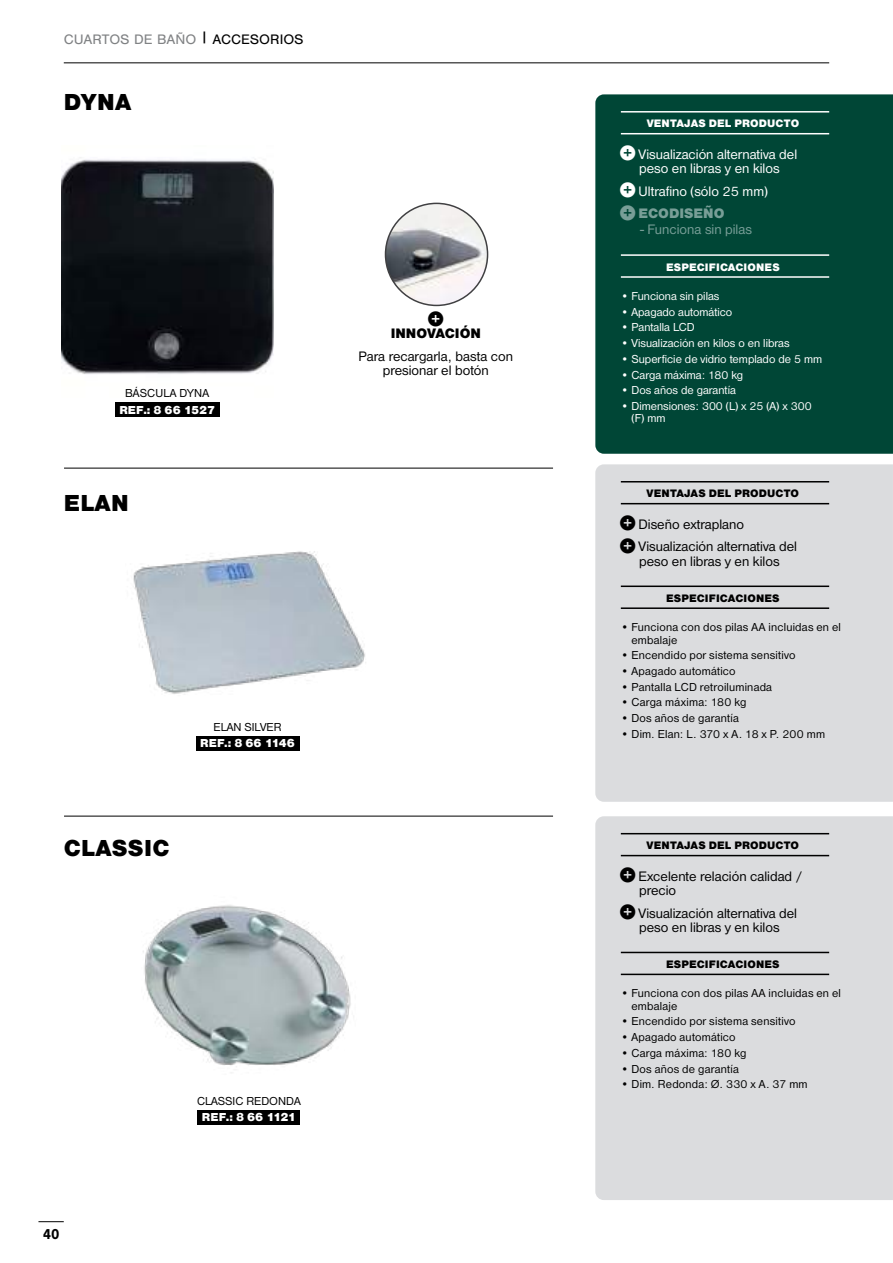
<style>
.page{position:relative;width:893px;height:1263px;background:#fff}
.page>*{position:absolute;margin:0;border:0;box-sizing:border-box;transform-origin:0 0}
.t1{font:24px "Nimbus Sans DOT Blac";letter-spacing:.015em;color:#000}
.t2{font:700 15px "Nimbus San";color:#000}
.t3{font:15px "Pictos Loste";color:#000}
.t4{font:14.25px/14.2px "Nimbus Sans DOT";color:#000;text-align:center}
.t5{font:14.25px/14.2px "Nimbus Sans DOT";color:#fff;text-align:center}
.t6{font:14.25px "Nimbus San";color:#808284}
.t7{font:14.25px "Nimbus Sans DOT";color:#789e97}
.t8{font:14.25px "Nimbus Sans DOT Blac";color:#000}
.t9{font:14.25px "Nimbus Sans DOT Blac";color:#789e97}
.t10{font:12px/12.3px "Nimbus Sans DOT";letter-spacing:.015em;color:#000}
.t11{font:12px/12.3px "Nimbus Sans DOT";color:#fff}
.t12{font:12px "Nimbus Sans DOT Blac";color:#fff}
.t13{font:12px "Nimbus Sans DOT Blac";letter-spacing:-.03em;color:#fff}
.t14{font:11.25px "Nimbus Sans DOT Blac";letter-spacing:.015em;color:#000}
.t15{font:11.25px "Nimbus Sans DOT Blac";letter-spacing:.015em;color:#fff}
.s1{color:#000}
.s2{font-family:"Pictos Loste";font-size:15px}
</style>
<div class="page">
<img style="left:61px;top:157px;width:212px;height:217px">
<img style="left:133px;top:551px;width:233px;height:143px">
<img style="left:143px;top:905px;width:208px;height:168px">
<img style="left:385px;top:203px;width:103px;height:102px;border-radius:51px">
<div style="left:385px;top:203px;width:103px;height:103px;border:2px solid #404042;border-radius:50%"></div>
<div style="left:115px;top:402px;width:104px;height:15px;background:#000"></div>
<hr style="left:64px;top:468px;width:489px;height:1px;background:#000">
<hr style="left:64px;top:816px;width:489px;height:1px;background:#000">
<div style="left:595px;top:94px;width:298px;height:360px;background:#004636"></div>
<hr style="left:621px;top:111px;width:208px;height:2px;background:#fff">
<hr style="left:621px;top:133px;width:208px;height:1px;background:#fff">
<hr style="left:621px;top:254px;width:208px;height:2px;background:#fff">
<hr style="left:621px;top:276px;width:208px;height:2px;background:#fff">
<div style="left:595px;top:464px;width:298px;height:338px;background:#dbdcde"></div>
<hr style="left:621px;top:481px;width:208px;height:1px;background:#000">
<hr style="left:621px;top:503px;width:208px;height:1px;background:#000">
<hr style="left:621px;top:585px;width:208px;height:2px;background:#000">
<hr style="left:621px;top:607px;width:208px;height:2px;background:#000">
<div style="left:196px;top:736px;width:103px;height:15px;background:#000"></div>
<div style="left:198px;top:1110px;width:102px;height:15px;background:#000"></div>
<div style="left:595px;top:816px;width:298px;height:384px;background:#dbdcde"></div>
<hr style="left:621px;top:833px;width:208px;height:1px;background:#000">
<hr style="left:621px;top:855px;width:208px;height:1px;background:#000">
<hr style="left:621px;top:952px;width:208px;height:1px;background:#000">
<hr style="left:621px;top:974px;width:208px;height:1px;background:#000">
<svg style="left:38px;top:1221px;width:26px;height:1px"></svg>
<hr style="left:64px;top:63px;width:765px;height:1px;background:#000">
<p class="t6" style="left:64px;top:31px;width:241px">CUARTOS DE BAÑO <sup>|</sup> <span class="s1">ACCESORIOS</span></p>
<h1 class="t1" style="left:64px;top:88px;width:69px">DYNA</h1>
<p class="t10" style="left:125px;top:387px;width:86px">BÁSCULA DYNA</p>
<p class="t12" style="left:119px;top:403px;width:97px">REF.: 8 66 1527</p>
<h1 class="t1" style="left:64px;top:489px;width:66px">ELAN</h1>
<p class="t3" style="left:429px;top:308px;width:15px">R</p>
<p class="t8" style="left:391px;top:325px;width:92px">INNOVACIÓN</p>
<p class="t4" style="left:359px;top:349px;width:156px">Para recargarla, basta con presionar el botón</p>
<p class="t10" style="left:214px;top:720px;width:69px">ELAN SILVER</p>
<p class="t12" style="left:200px;top:736px;width:96px">REF.: 8 66 1146</p>
<h1 class="t1" style="left:64px;top:834px;width:107px">CLASSIC</h1>
<p class="t2" style="left:43px;top:1226px;width:18px">40</p>
<p class="t10" style="left:197px;top:1095px;width:105px">CLASSIC REDONDA</p>
<p class="t13" style="left:202px;top:1110px;width:96px">REF.: 8 66 1121</p>
<p class="t15" style="left:647px;top:117px;width:154px">VENTAJAS DEL PRODUCTO</p>
<p class="t5" style="left:621px;top:147px;width:178px"><span class="s2">R</span> Visualización alternativa del peso en libras y en kilos</p>
<p class="t5" style="left:621px;top:184px;width:148px"><span class="s2">R</span> Ultrafino (sólo 25 mm)</p>
<p class="t9" style="left:621px;top:205px;width:105px"><span class="s2">R</span> ECODISEÑO</p>
<p class="t7" style="left:640px;top:222px;width:113px">- Funciona sin pilas</p>
<p class="t15" style="left:666px;top:260px;width:115px">ESPECIFICACIONES</p>
<p class="t11" style="left:621px;top:290px;width:100px">• Funciona sin pilas</p>
<p class="t11" style="left:621px;top:306px;width:113px">• Apagado automático</p>
<p class="t11" style="left:621px;top:321px;width:75px">• Pantalla LCD</p>
<p class="t11" style="left:621px;top:337px;width:170px">• Visualización en kilos o en libras</p>
<p class="t11" style="left:621px;top:353px;width:203px">• Superficie de vidrio templado de 5 mm</p>
<p class="t11" style="left:621px;top:368px;width:124px">• Carga máxima: 180 kg</p>
<p class="t11" style="left:621px;top:384px;width:117px">• Dos años de garantía</p>
<p class="t11" style="left:631px;top:400px;width:182px;text-indent:-11px">• Dimensiones: 300 (L) x 25 (A) x 300 (F) mm</p>
<p class="t14" style="left:647px;top:487px;width:154px">VENTAJAS DEL PRODUCTO</p>
<p class="t4" style="left:621px;top:513px;width:178px;line-height:22.8px;text-align:left"><span class="s2">R</span> Diseño extraplano<br><span class="s2">R</span> Visualización alternativa del</p>
<p class="t4" style="left:639px;top:554px;width:142px">peso en libras y en kilos</p>
<p class="t14" style="left:666px;top:592px;width:115px">ESPECIFICACIONES</p>
<p class="t10" style="left:631px;top:621px;width:211px;text-indent:-11px">• Funciona con dos pilas AA incluidas en el embalaje</p>
<p class="t10" style="left:621px;top:649px;width:176px">• Encendido por sistema sensitivo</p>
<p class="t10" style="left:621px;top:665px;width:116px">• Apagado automático</p>
<p class="t10" style="left:621px;top:681px;width:153px">• Pantalla LCD retroiluminada</p>
<p class="t10" style="left:621px;top:696px;width:127px">• Carga máxima: 180 kg</p>
<p class="t10" style="left:621px;top:712px;width:120px">• Dos años de garantía</p>
<p class="t10" style="left:621px;top:728px;width:206px">• Dim. Elan: L. 370 x A. 18 x P. 200 mm</p>
<p class="t14" style="left:647px;top:839px;width:154px">VENTAJAS DEL PRODUCTO</p>
<p class="t4" style="left:639px;top:869px;width:165px;text-align:left;text-indent:-18px"><span class="s2">R</span> Excelente relación calidad / precio</p>
<p class="t4" style="left:621px;top:906px;width:178px"><span class="s2">R</span> Visualización alternativa del peso en libras y en kilos</p>
<p class="t14" style="left:666px;top:958px;width:115px">ESPECIFICACIONES</p>
<p class="t10" style="left:631px;top:987px;width:211px;text-indent:-11px">• Funciona con dos pilas AA incluidas en el embalaje</p>
<p class="t10" style="left:621px;top:1015px;width:176px">• Encendido por sistema sensitivo</p>
<p class="t10" style="left:621px;top:1031px;width:116px">• Apagado automático</p>
<p class="t10" style="left:621px;top:1047px;width:127px">• Carga máxima: 180 kg</p>
<p class="t10" style="left:621px;top:1062px;width:120px">• Dos años de garantía</p>
<p class="t10" style="left:621px;top:1078px;width:188px">• Dim. Redonda: Ø. 330 x A. 37 mm</p>
</div>
